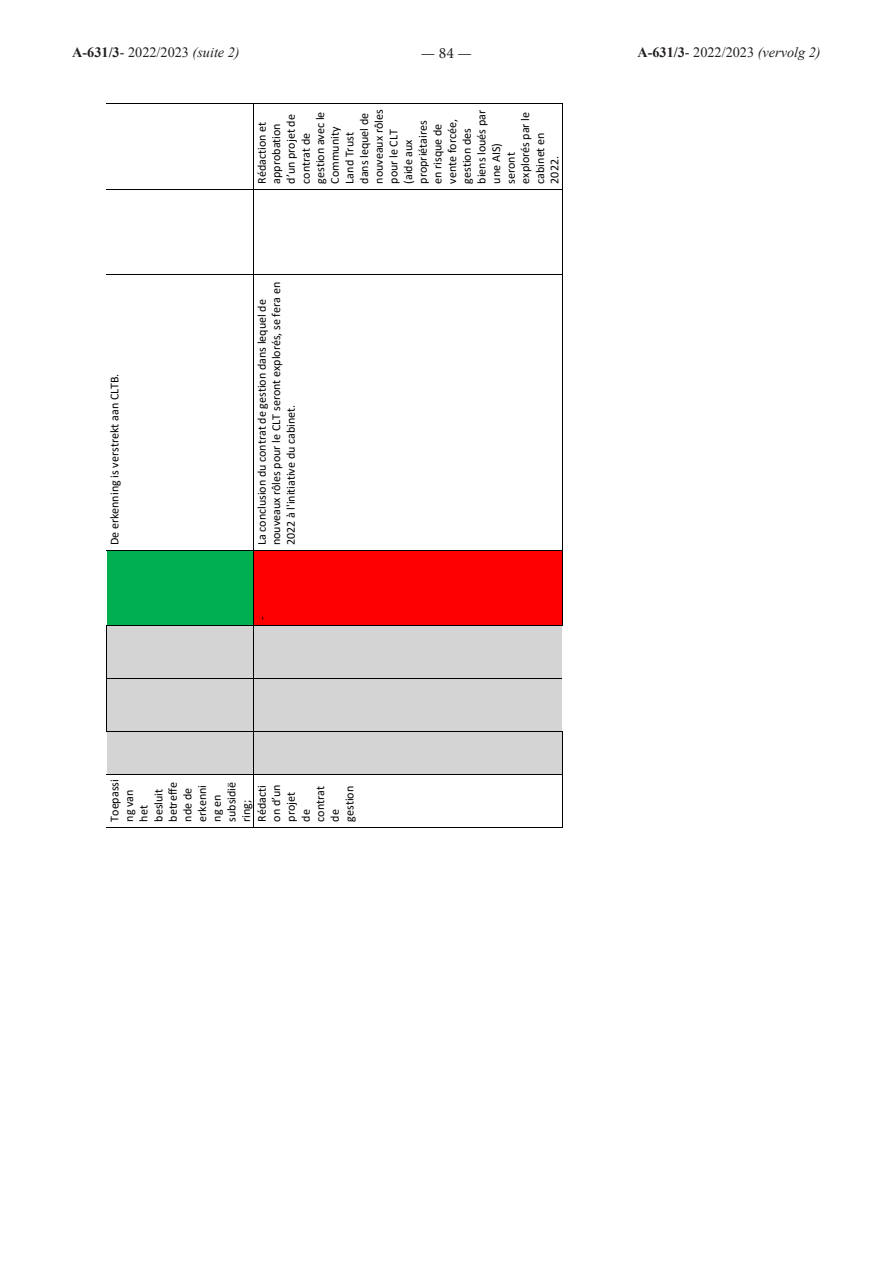
<style>
.page{position:relative;width:893px;height:1263px;background:#fff}
.page>*{position:absolute;margin:0;border:0;box-sizing:border-box;transform-origin:0 0}
.t1{font:15.75px "Minion Pro";color:#231f20}
.t2{font:14.25px "Times New Roman";color:#231f20}
.t3{font:12px/14.7px "Calibri";letter-spacing:-.005em;color:#000}
.s1{font-weight:700}
.s2{font-style:italic}
</style>
<div class="page">
<div style="left:107px;top:732px;width:146px;height:41px;background:#d4d4d4"></div>
<div style="left:107px;top:679px;width:146px;height:52px;background:#d4d4d4"></div>
<div style="left:107px;top:625px;width:146px;height:53px;background:#d4d4d4"></div>
<div style="left:107px;top:551px;width:146px;height:74px;background:#00b050"></div>
<hr style="left:106px;top:679px;width:1px;height:52px;background:#000">
<hr style="left:106px;top:625px;width:1px;height:53px;background:#000">
<hr style="left:107px;top:827px;width:146px;height:1px;background:#000">
<hr style="left:107px;top:774px;width:146px;height:1px;background:#000">
<hr style="left:107px;top:731px;width:146px;height:1px;background:#000">
<hr style="left:107px;top:678px;width:146px;height:1px;background:#000">
<hr style="left:107px;top:625px;width:146px;height:1px;background:#000">
<hr style="left:107px;top:550px;width:146px;height:1px;background:#000">
<hr style="left:107px;top:274px;width:146px;height:1px;background:#000">
<hr style="left:107px;top:189px;width:146px;height:1px;background:#000">
<hr style="left:107px;top:104px;width:146px;height:1px;background:#000">
<div style="left:254px;top:732px;width:308px;height:41px;background:#d4d4d4"></div>
<div style="left:254px;top:679px;width:308px;height:52px;background:#d4d4d4"></div>
<div style="left:254px;top:625px;width:308px;height:53px;background:#d4d4d4"></div>
<div style="left:254px;top:551px;width:308px;height:74px;background:#f00"></div>
<hr style="left:253px;top:774px;width:1px;height:53px;background:#000">
<hr style="left:253px;top:732px;width:1px;height:42px;background:#000">
<hr style="left:253px;top:679px;width:1px;height:52px;background:#000">
<hr style="left:253px;top:625px;width:1px;height:53px;background:#000">
<hr style="left:253px;top:551px;width:1px;height:74px;background:#000">
<hr style="left:253px;top:274px;width:1px;height:276px;background:#000">
<hr style="left:253px;top:189px;width:1px;height:85px;background:#000">
<hr style="left:253px;top:104px;width:1px;height:85px;background:#000">
<hr style="left:254px;top:827px;width:308px;height:1px;background:#000">
<hr style="left:562px;top:774px;width:1px;height:53px;background:#000">
<hr style="left:254px;top:774px;width:308px;height:1px;background:#000">
<hr style="left:562px;top:732px;width:1px;height:42px;background:#000">
<hr style="left:254px;top:731px;width:308px;height:1px;background:#000">
<hr style="left:254px;top:678px;width:308px;height:1px;background:#000">
<hr style="left:254px;top:625px;width:308px;height:1px;background:#000">
<hr style="left:562px;top:551px;width:1px;height:74px;background:#000">
<hr style="left:254px;top:550px;width:308px;height:1px;background:#000">
<hr style="left:562px;top:274px;width:1px;height:276px;background:#000">
<hr style="left:254px;top:274px;width:308px;height:1px;background:#000">
<hr style="left:562px;top:189px;width:1px;height:85px;background:#000">
<hr style="left:254px;top:189px;width:308px;height:1px;background:#000">
<hr style="left:562px;top:104px;width:1px;height:85px;background:#000">
<hr style="left:254px;top:104px;width:308px;height:1px;background:#000">
<p class="t2" style="left:72px;top:42px;width:169px"><span class="s1">A-631/3</span>- 2022/2023 <span class="s2">(suite 2)</span></p>
<h1 class="t1" style="left:421px;top:43px;width:53px">— 84 —</h1>
<p class="t2" style="left:637px;top:42px;width:185px"><span class="s1">A-631/3</span>- 2022/2023 <span class="s2">(vervolg 2)</span></p>
<p class="t3" style="left:107px;top:545px;width:173px;rotate:-90deg">De erkenning is verstrekt aan CLTB.</p>
<p class="t3" style="left:254px;top:184px;width:76px;rotate:-90deg">Rédaction et approbation d’un projet de contrat de gestion avec le<br>Community<br>Land Trust dans lequel de nouveaux rôles pour le CLT (aide aux propriétaires en risque de vente forcée, gestion des biens loués par une AIS) seront explorés par le cabinet en<br>2022.</p>
<p class="t3" style="left:254px;top:545px;width:265px;rotate:-90deg">La conclusion du contrat de gestion dans lequel de nouveaux rôles pour le CLT seront explorés, se fera en<br>2022 à l'initiative du cabinet.</p>
<p class="t3" style="left:254px;top:620px;width:5px;rotate:-90deg">-</p>
<p class="t3" style="left:107px;top:822px;width:44px;rotate:-90deg">Toepassi ng van het besluit betreffe nde de erkenni ng en subsidië ring;</p>
<p class="t3" style="left:254px;top:822px;width:39px;rotate:-90deg">Rédacti on d’un projet de contrat de gestion</p>
</div>
